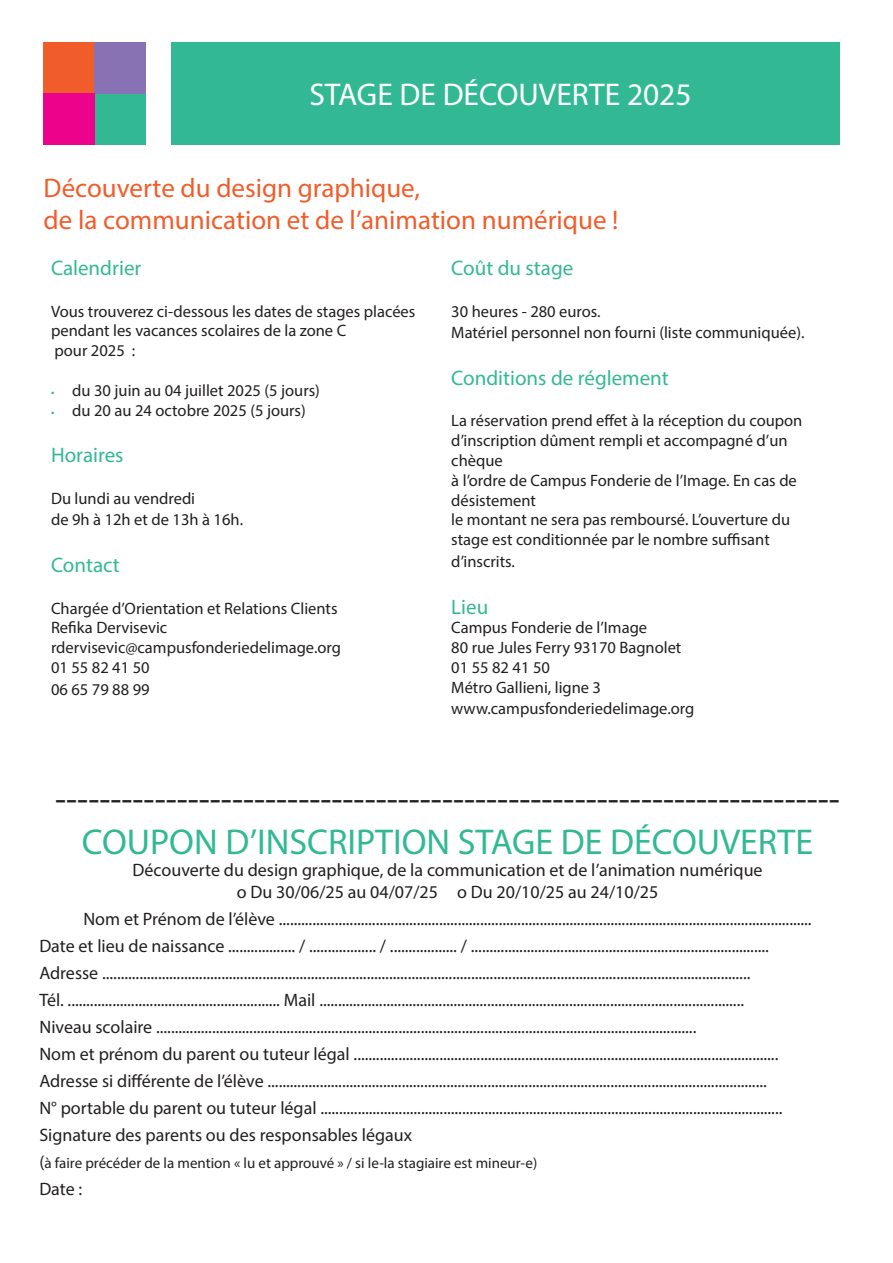
<style>
.page{position:relative;width:893px;height:1263px;background:#fff}
.page>*{position:absolute;margin:0;border:0;box-sizing:border-box;transform-origin:0 0}
.t1{font:36px "Myriad Pro";color:#231f20}
.t2{font:36px "Myriad Pro";color:#32b994}
.t3{font:31.5px "Myriad Pro";color:#fff}
.t4{font:27px "Myriad Pro";color:#f15d2a}
.t5{font:21px "Myriad Pro";color:#32b994}
.t6{font:18px "Myriad Pro";color:#231f20}
.t7{font:16.5px/19.8px "Myriad Pro";color:#231f20}
.t8{font:15px "Myriad Pro";color:#231f20}
.s1{font-size:12px;color:#32b994}
.s2{font-size:18px}
</style>
<div class="page">
<div style="left:171px;top:43px;width:669px;height:102px;background:#32b994"></div>
<div style="left:44px;top:43px;width:51px;height:51px;background:#f15d2a"></div>
<div style="left:95px;top:94px;width:51px;height:51px;background:#32b994"></div>
<div style="left:95px;top:43px;width:51px;height:51px;background:#8972b3"></div>
<div style="left:44px;top:94px;width:51px;height:51px;background:#ed028c"></div>
<p class="t3" style="left:309px;top:75px;width:384px">STAGE DE DÉCOUVERTE 2025</p>
<p class="t4" style="left:44px;top:171px;width:378px">Découverte du design graphique,</p>
<p class="t4" style="left:44px;top:203px;width:576px">de la communication et de l’animation numérique !</p>
<p class="t5" style="left:51px;top:255px;width:92px">Calendrier</p>
<p class="t7" style="left:51px;top:301px;width:366px">Vous trouverez ci-dessous les dates de stages placées pendant les vacances scolaires de la zone C</p>
<p class="t7" style="left:55px;top:340px;width:82px">pour 2025 :</p>
<p class="t7" style="left:51px;top:380px;width:270px"><span class="s1">•</span> du 30 juin au 04 juillet 2025 (5 jours)</p>
<p class="t7" style="left:51px;top:400px;width:256px"><span class="s1">•</span> du 20 au 24 octobre 2025 (5 jours)</p>
<p class="t5" style="left:51px;top:442px;width:74px">Horaires</p>
<p class="t7" style="left:51px;top:488px;width:146px">Du lundi au vendredi</p>
<p class="t7" style="left:51px;top:510px;width:194px">de 9h à 12h et de 13h à 16h.</p>
<p class="t5" style="left:51px;top:552px;width:70px">Contact</p>
<p class="t7" style="left:51px;top:598px;width:288px">Chargée d’Orientation et Relations Clients</p>
<p class="t7" style="left:51px;top:618px;width:118px">Refika Dervisevic</p>
<p class="t7" style="left:51px;top:637px;width:291px">rdervisevic@campusfonderiedelimage.org</p>
<p class="t7" style="left:51px;top:657px;width:100px">01 55 82 41 50</p>
<p class="t7" style="left:51px;top:679px;width:100px">06 65 79 88 99</p>
<p class="t5" style="left:451px;top:255px;width:123px">Coût du stage</p>
<p class="t7" style="left:451px;top:301px;width:151px">30 heures - 280 euros.</p>
<p class="t7" style="left:451px;top:322px;width:355px">Matériel personnel non fourni (liste communiquée).</p>
<p class="t5" style="left:451px;top:365px;width:219px">Conditions de réglement</p>
<p class="t7" style="left:451px;top:411px;width:353px">La réservation prend effet à la réception du coupon</p>
<p class="t7" style="left:451px;top:430px;width:338px">d’inscription dûment rempli et accompagné d’un chèque</p>
<p class="t7" style="left:451px;top:470px;width:347px">à l’ordre de Campus Fonderie de l’Image. En cas de désistement</p>
<p class="t7" style="left:451px;top:510px;width:340px">le montant ne sera pas remboursé. L’ouverture du stage est conditionnée par le nombre suffisant</p>
<p class="t7" style="left:451px;top:551px;width:65px">d’inscrits.</p>
<p class="t5" style="left:451px;top:594px;width:38px">Lieu</p>
<p class="t7" style="left:451px;top:618px;width:197px">Campus Fonderie de l’Image</p>
<p class="t7" style="left:451px;top:637px;width:232px">80 rue Jules Ferry 93170 Bagnolet</p>
<p class="t7" style="left:451px;top:657px;width:100px">01 55 82 41 50</p>
<p class="t7" style="left:451px;top:677px;width:151px">Métro Gallieni, ligne 3</p>
<p class="t7" style="left:451px;top:699px;width:244px">www.campusfonderiedelimage.org</p>
<p class="t1" style="left:55px;top:777px;width:786px">-----------------------------------------------------------------------</p>
<p class="t2" style="left:82px;top:820px;width:733px">COUPON D’INSCRIPTION STAGE DE DÉCOUVERTE</p>
<p class="t6" style="left:132px;top:859px;width:632px">Découverte du design graphique, de la communication et de l’animation numérique</p>
<p class="t6" style="left:237px;top:880px;width:423px">o Du 30/06/25 au 04/07/25 o Du 20/10/25 au 24/10/25</p>
<p class="t6" style="left:83px;top:907px;width:730px">Nom et Prénom de l’élève ...............................................................................................................................................</p>
<p class="t6" style="left:39px;top:934px;width:731px">Date et lieu de naissance .................. / .................. / .................. / ................................................................................</p>
<p class="t6" style="left:39px;top:961px;width:713px">Adresse ..............................................................................................................................................................................</p>
<p class="t6" style="left:39px;top:988px;width:706px">Tél. ......................................................... Mail ..................................................................................................................</p>
<p class="t6" style="left:39px;top:1015px;width:659px">Niveau scolaire .................................................................................................................................................</p>
<p class="t6" style="left:39px;top:1042px;width:741px">Nom et prénom du parent ou tuteur légal ..................................................................................................................</p>
<p class="t6" style="left:39px;top:1069px;width:729px">Adresse si différente de l’élève ......................................................................................................................................</p>
<p class="t6" style="left:39px;top:1096px;width:745px">N° portable du parent ou tuteur légal ............................................................................................................................</p>
<p class="t6" style="left:39px;top:1123px;width:374px">Signature des parents ou des responsables légaux</p>
<p class="t8" style="left:39px;top:1153px;width:499px"><span class="s2">(</span>à faire précéder de la mention « lu et approuvé » / si le-la stagiaire est mineur-e)</p>
<p class="t6" style="left:39px;top:1177px;width:45px">Date :</p>
</div>
